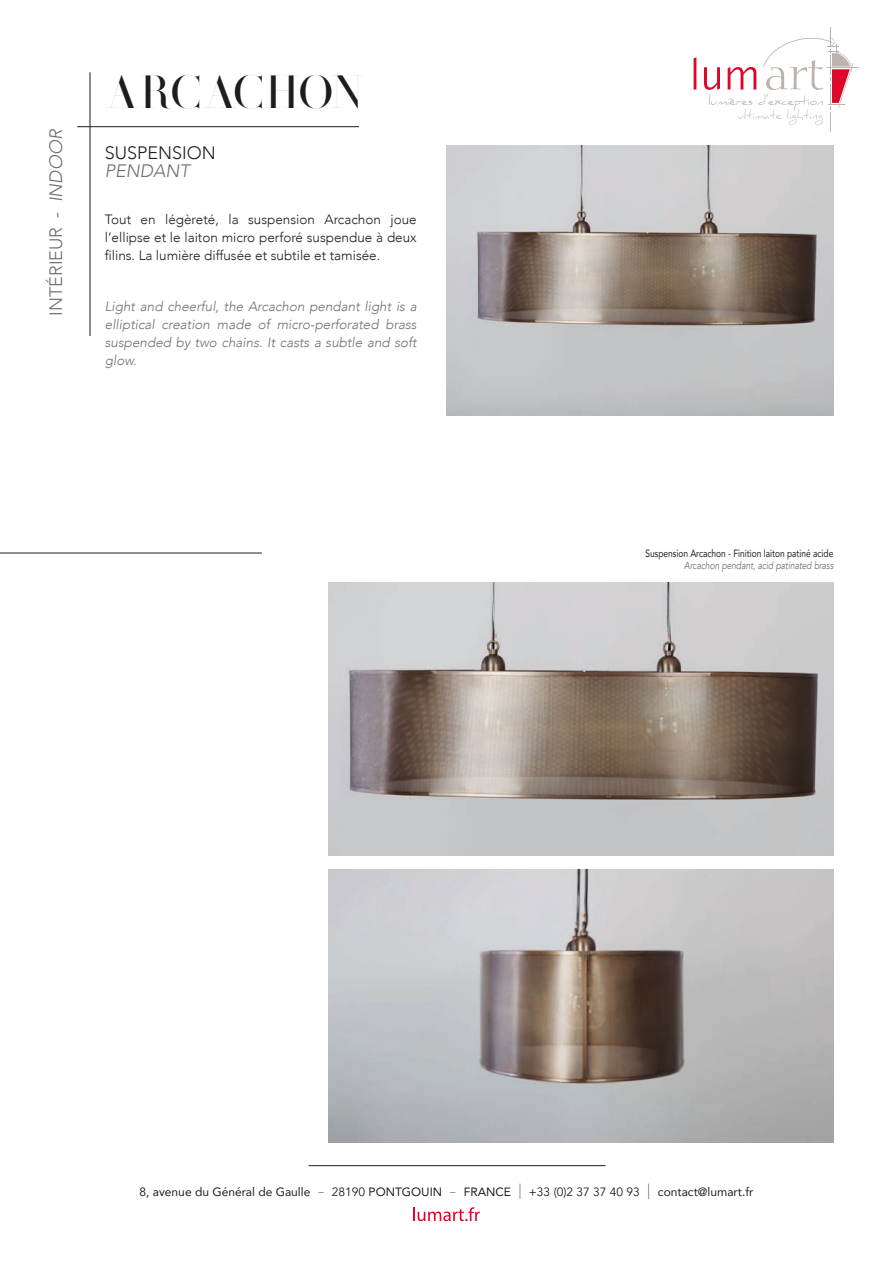
<style>
.page{position:relative;width:893px;height:1263px;background:#fff}
.page>*{position:absolute;margin:0;border:0;box-sizing:border-box;transform-origin:0 0}
.t1{font:46.5px "Henri Didot";letter-spacing:-.015em;color:#1d1d1b}
.t2{font:300 18px "Avenir";color:#70706f}
.t3{font:300 18px "Avenir";color:#1d1d1b}
.t4{font:italic 300 18px "Avenir";color:#70706f}
.t5{font:italic 300 13.5px/18px "Avenir";color:#70706f;text-align:justify}
.t6{font:300 13.5px/18px "Avenir";color:#1d1d1b;text-align:justify}
.t7{font:12px "Avenir";color:#1d1d1b}
.t8{font:10.5px "Avenir";color:#1d1d1b;scale:.8 1}
.t9{font:italic 10.5px "Avenir";color:#70706f;scale:.8 1}
.s1{font-style:italic}
.s2{font-family:"Gotham";font-weight:100;font-size:21px}
.s3{font-style:inherit}
</style>
<div class="page">
<img style="left:329px;top:870px;width:504px;height:273px">
<hr style="left:77px;top:126px;width:282px;height:1px;background:#1d1d1b">
<hr style="left:309px;top:1165px;width:297px;height:1px;background:#1d1d1b">
<hr style="left:90px;top:72px;width:1px;height:264px;background:#1d1d1b">
<hr style="left:827px;top:68px;width:31px;height:1px;background:#bdb2ac">
<svg style="left:694px;top:57px;width:2px;height:33px"></svg>
<svg style="left:704px;top:27px;width:149px;height:105px"></svg>
<svg style="left:413px;top:1207px;width:67px;height:14px"></svg>
<hr style="left:0;top:553px;width:262px;height:1px;background:#1d1d1b">
<img style="left:446px;top:145px;width:387px;height:271px">
<img style="left:329px;top:583px;width:504px;height:272px">
<p class="t2" style="left:45px;top:316px;width:188px;rotate:-90deg">INTÉRIEUR - <span class="s1">INDOOR</span></p>
<p class="t1" style="left:105px;top:62px;width:260px">ARCACHON</p>
<p class="t3" style="left:105px;top:142px;width:113px">SUSPENSION</p>
<p class="t4" style="left:105px;top:160px;width:87px">PENDANT</p>
<p class="t6" style="left:105px;top:210px;width:313px">Tout en légèreté, la suspension Arcachon joue l’ellipse et le laiton micro perforé suspendue à deux filins. La lumière diffusée et subtile et tamisée.</p>
<p class="t5" style="left:105px;top:297px;width:313px">Light and cheerful, the Arcachon pendant light is a elliptical creation made of micro-perforated brass suspended by two chains. It casts a subtle and soft glow.</p>
<p class="t8" style="left:645px;top:545px;width:237px">Suspension Arcachon - Finition laiton patiné acide</p>
<p class="t9" style="left:684px;top:559px;width:188px">Arcachon pendant, acid patinated brass</p>
<p class="t7" style="left:140px;top:1182px;width:615px">8, avenue du Général de Gaulle <span class="s2">-</span> <span class="s3">28190</span> PONTGOUIN <span class="s2">-</span> FRANCE <span class="s2">l</span> +<span class="s3">33 (0)2 37 37 40 93</span> <span class="s2">l</span> contact@lumart.fr</p>
</div>
